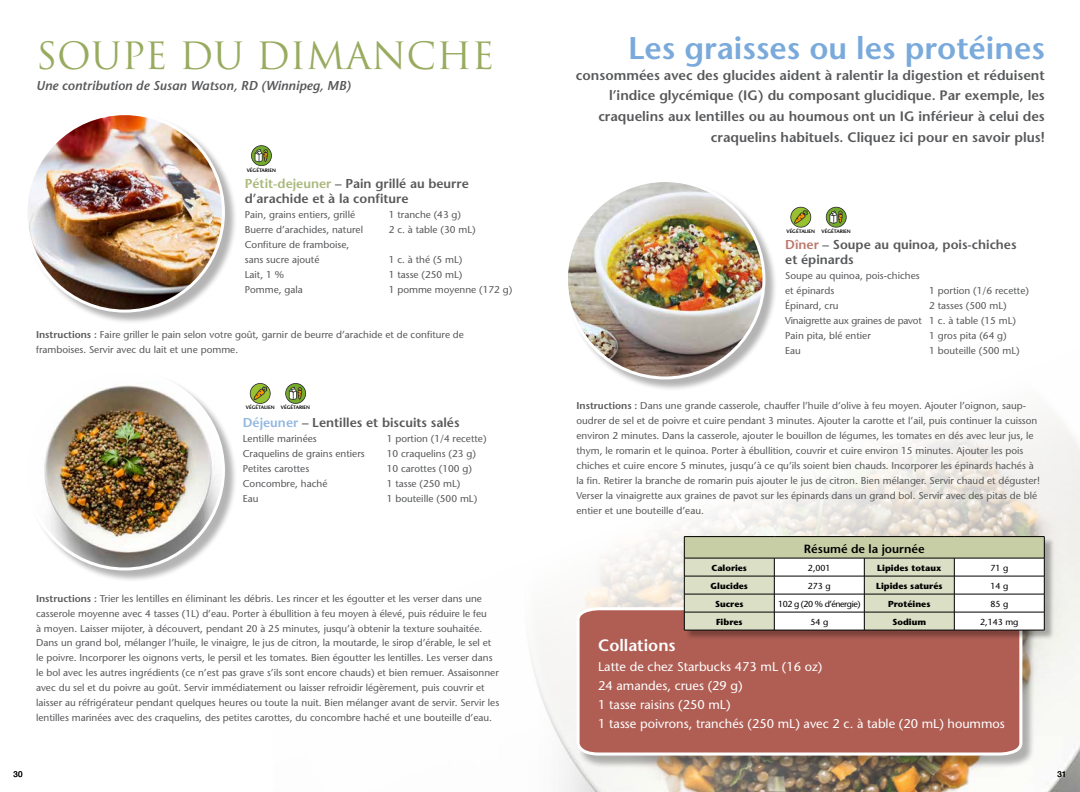
<style>
.page{position:relative;width:1080px;height:792px;background:#fff}
.page>*{position:absolute;margin:0;border:0;box-sizing:border-box;transform-origin:0 0}
.t1{font:36.6px "Trajan";color:#98ab5f}
.t2{font:600 31.3px "Stone Sans";color:#7aaadb}
.t3{font:600 16.5px "Stone Sans";color:#fff}
.t4{font:600 13.7px/20.7px "Stone Sans";color:#58595b;text-align:right}
.t5{font:600 12.9px/15px "Stone Sans";color:#58595b}
.t6{font:italic 600 12.9px "Stone Sans";color:#58595b}
.t7{font:12.7px/19.2px "Stone Sans";color:#fff}
.t8{font:600 11.9px "Stone Sans";color:#000}
.t9{font:9.9px/15px "Stone Sans";color:#58595b}
.t10{font:700 8.7px "Stone Sans";color:#000}
.t11{font:8.7px "Stone Sans";color:#000}
.t12{font:8.7px "Stone Sans";letter-spacing:-.05em;color:#000}
.t13{font:8px "Helvetica Neue LT Pro";color:#000}
.t14{font:600 4.9px "Stone Sans";letter-spacing:-.01em;color:#000}
.s1{color:#aab87b}
.s2{font-weight:600}
.s3{color:#93b8e1}
.s4{color:#bd786b}
</style>
<div class="page">
<img style="left:530px;top:419px;width:550px;height:373px">
<div style="left:578px;top:609px;width:457px;height:160px;background:#000;opacity:.3"></div>
<svg style="left:575px;top:606px;width:449px;height:151px"></svg>
<div style="left:685px;top:538px;width:369px;height:102px;background:#000;opacity:.3"></div>
<hr style="left:684px;top:536px;width:90px;height:1px;background:#000">
<hr style="left:774px;top:536px;width:90px;height:1px;background:#000">
<hr style="left:864px;top:536px;width:90px;height:1px;background:#000">
<hr style="left:954px;top:536px;width:90px;height:1px;background:#000">
<svg style="left:684px;top:537px;width:361px;height:93px"></svg>
<hr style="left:684px;top:630px;width:90px;height:1px;background:#000">
<hr style="left:774px;top:630px;width:90px;height:1px;background:#000">
<hr style="left:864px;top:630px;width:90px;height:1px;background:#000">
<hr style="left:954px;top:630px;width:90px;height:1px;background:#000">
<div style="left:26px;top:114px;width:211px;height:211px;background:#000;opacity:.3"></div>
<img style="left:26px;top:114px;width:197px;height:196px">
<div style="left:566px;top:181px;width:212px;height:211px;background:#000;opacity:.3"></div>
<img style="left:566px;top:181px;width:198px;height:197px;border-radius:99px">
<div style="left:26px;top:372px;width:211px;height:211px;background:#000;opacity:.3"></div>
<img style="left:26px;top:372px;width:197px;height:197px;border-radius:99px">
<svg style="left:790px;top:207px;width:21px;height:21px"></svg>
<svg style="left:250px;top:383px;width:21px;height:21px"></svg>
<svg style="left:826px;top:207px;width:21px;height:21px"></svg>
<svg style="left:285px;top:383px;width:21px;height:21px"></svg>
<svg style="left:251px;top:145px;width:21px;height:21px"></svg>
<h1 class="t1" style="left:36px;top:33px;width:460px">SOUPE DU DIMANCHE</h1>
<h3 class="t6" style="left:36px;top:77px;width:316px">Une contribution de Susan Watson, RD (Winnipeg, MB)</h3>
<p class="t14" style="left:247px;top:167px;width:31px">VÉGÉTARIEN</p>
<h3 class="t5" style="left:245px;top:176px;width:226px"><span class="s1">Pétit-dejeuner</span> – Pain grillé au beurre d’arachide et à la confiture</h3>
<p class="t9" style="left:245px;top:207px;width:112px">Pain, grains entiers, grillé</p>
<p class="t9" style="left:389px;top:207px;width:74px">1 tranche (43 g)</p>
<p class="t9" style="left:245px;top:222px;width:120px">Buerre d’arachides, naturel</p>
<p class="t9" style="left:389px;top:222px;width:88px">2 c. à table (30 mL)</p>
<p class="t9" style="left:245px;top:237px;width:106px">Confiture de framboise, sans sucre ajouté</p>
<p class="t9" style="left:389px;top:252px;width:75px">1 c. à thé (5 mL)</p>
<p class="t9" style="left:245px;top:267px;width:41px">Lait, 1 %</p>
<p class="t9" style="left:389px;top:267px;width:75px">1 tasse (250 mL)</p>
<p class="t9" style="left:245px;top:282px;width:60px">Pomme, gala</p>
<p class="t9" style="left:389px;top:282px;width:125px">1 pomme moyenne (172 g)</p>
<p class="t9" style="left:36px;top:327px;width:429px"><span class="s2">Instructions :</span> Faire griller le pain selon votre goût, garnir de beurre d’arachide et de confiture de framboises. Servir avec du lait et une pomme.</p>
<p class="t14" style="left:246px;top:405px;width:30px">VÉGÉTALIEN</p>
<p class="t14" style="left:281px;top:405px;width:31px">VÉGÉTARIEN</p>
<h3 class="t5" style="left:243px;top:415px;width:218px"><span class="s3">Déjeuner</span> – Lentilles et biscuits salés</h3>
<p class="t9" style="left:243px;top:431px;width:75px">Lentille marinées</p>
<p class="t9" style="left:387px;top:431px;width:101px">1 portion (1/4 recette)</p>
<p class="t9" style="left:243px;top:446px;width:123px">Craquelins de grains entiers</p>
<p class="t9" style="left:387px;top:446px;width:91px">10 craquelins (23 g)</p>
<p class="t9" style="left:243px;top:461px;width:68px">Petites carottes</p>
<p class="t9" style="left:387px;top:461px;width:87px">10 carottes (100 g)</p>
<p class="t9" style="left:243px;top:476px;width:86px">Concombre, haché</p>
<p class="t9" style="left:387px;top:476px;width:75px">1 tasse (250 mL)</p>
<p class="t9" style="left:243px;top:491px;width:17px">Eau</p>
<p class="t9" style="left:387px;top:491px;width:92px">1 bouteille (500 mL)</p>
<p class="t9" style="left:36px;top:590px;width:465px"><span class="s2">Instructions :</span> Trier les lentilles en éliminant les débris. Les rincer et les égoutter et les verser dans une casserole moyenne avec 4 tasses (1L) d’eau. Porter à ébullition à feu moyen à élevé, puis réduire le feu<br>à moyen. Laisser mijoter, à découvert, pendant 20 à 25 minutes, jusqu’à obtenir la texture souhaitée.<br>Dans un grand bol, mélanger l’huile, le vinaigre, le jus de citron, la moutarde, le sirop d’érable, le sel et le poivre. Incorporer les oignons verts, le persil et les tomates. Bien égoutter les lentilles. Les verser dans le bol avec les autres ingrédients (ce n’est pas grave s’ils sont encore chauds) et bien remuer. Assaisonner avec du sel et du poivre au goût. Servir immédiatement ou laisser refroidir légèrement, puis couvrir et laisser au réfrigérateur pendant quelques heures ou toute la nuit. Bien mélanger avant de servir. Servir les lentilles marinées avec des craquelins, des petites carottes, du concombre haché et une bouteille d’eau.</p>
<h2 class="t2" style="left:628px;top:29px;width:418px">Les graisses ou les protéines</h2>
<p class="t4" style="left:576px;top:64px;width:470px">consommées avec des glucides aident à ralentir la digestion et réduisent l’indice glycémique (IG) du composant glucidique. Par exemple, les craquelins aux lentilles ou au houmous ont un IG inférieur à celui des craquelins habituels. Cliquez ici pour en savoir plus!</p>
<p class="t14" style="left:786px;top:228px;width:30px">VÉGÉTALIEN</p>
<p class="t14" style="left:822px;top:228px;width:31px">VÉGÉTARIEN</p>
<h3 class="t5" style="left:785px;top:237px;width:233px"><span class="s4">Dîner</span> – Soupe au quinoa, pois-chiches et épinards</h3>
<p class="t9" style="left:785px;top:268px;width:136px">Soupe au quinoa, pois-chiches et épinards</p>
<p class="t9" style="left:929px;top:283px;width:101px">1 portion (1/6 recette)</p>
<p class="t9" style="left:785px;top:298px;width:55px">Épinard, cru</p>
<p class="t9" style="left:785px;top:298px;width:232px;text-indent:144px">2 tasses (500 mL)<br>Vinaigrette aux graines de pavot 1 c. à table (15 mL)<br>Pain pita, blé entier</p>
<p class="t9" style="left:929px;top:328px;width:79px">1 gros pita (64 g)</p>
<p class="t9" style="left:785px;top:343px;width:17px">Eau</p>
<p class="t9" style="left:929px;top:343px;width:92px">1 bouteille (500 mL)</p>
<p class="t9" style="left:577px;top:398px;width:465px"><span class="s2">Instructions :</span> Dans une grande casserole, chauffer l’huile d’olive à feu moyen. Ajouter l’oignon, saup&shy;oudrer de sel et de poivre et cuire pendant 3 minutes. Ajouter la carotte et l’ail, puis continuer la cuisson environ 2 minutes. Dans la casserole, ajouter le bouillon de légumes, les tomates en dés avec leur jus, le thym, le romarin et le quinoa. Porter à ébullition, couvrir et cuire environ 15 minutes. Ajouter les pois chiches et cuire encore 5 minutes, jusqu’à ce qu’ils soient bien chauds. Incorporer les épinards hachés à la fin. Retirer la branche de romarin puis ajouter le jus de citron. Bien mélanger. Servir chaud et déguster!<br>Verser la vinaigrette aux graines de pavot sur les épinards dans un grand bol. Servir avec des pitas de blé entier et une bouteille d’eau.</p>
<p class="t8" style="left:804px;top:541px;width:122px">Résumé de la journée</p>
<p class="t10" style="left:712px;top:563px;width:37px">Calories</p>
<p class="t11" style="left:808px;top:563px;width:24px">2,001</p>
<p class="t10" style="left:877px;top:563px;width:66px">Lipides totaux</p>
<p class="t11" style="left:990px;top:563px;width:19px">71 g</p>
<p class="t10" style="left:711px;top:581px;width:39px">Glucides</p>
<p class="t11" style="left:808px;top:581px;width:24px">273 g</p>
<p class="t10" style="left:876px;top:581px;width:68px">Lipides saturés</p>
<p class="t11" style="left:990px;top:581px;width:19px">14 g</p>
<p class="t10" style="left:715px;top:599px;width:30px">Sucres</p>
<p class="t12" style="left:778px;top:599px;width:84px">102 g (20 % d’énergie)</p>
<p class="t10" style="left:888px;top:599px;width:44px">Protéines</p>
<p class="t11" style="left:990px;top:599px;width:19px">85 g</p>
<p class="t10" style="left:716px;top:617px;width:28px">Fibres</p>
<p class="t11" style="left:810px;top:617px;width:19px">54 g</p>
<p class="t10" style="left:893px;top:617px;width:35px">Sodium</p>
<p class="t11" style="left:980px;top:617px;width:40px">2,143 mg</p>
<h3 class="t3" style="left:598px;top:635px;width:79px">Collations</h3>
<p class="t7" style="left:598px;top:656px;width:408px">Latte de chez Starbucks 473 mL (16 oz)<br>24 amandes, crues (29 g)<br>1 tasse raisins (250 mL)<br>1 tasse poivrons, tranchés (250 mL) avec 2 c. à table (20 mL) hoummos</p>
<p class="t13" style="left:14px;top:769px;width:10px">30</p>
<p class="t13" style="left:1058px;top:769px;width:10px">31</p>
</div>
